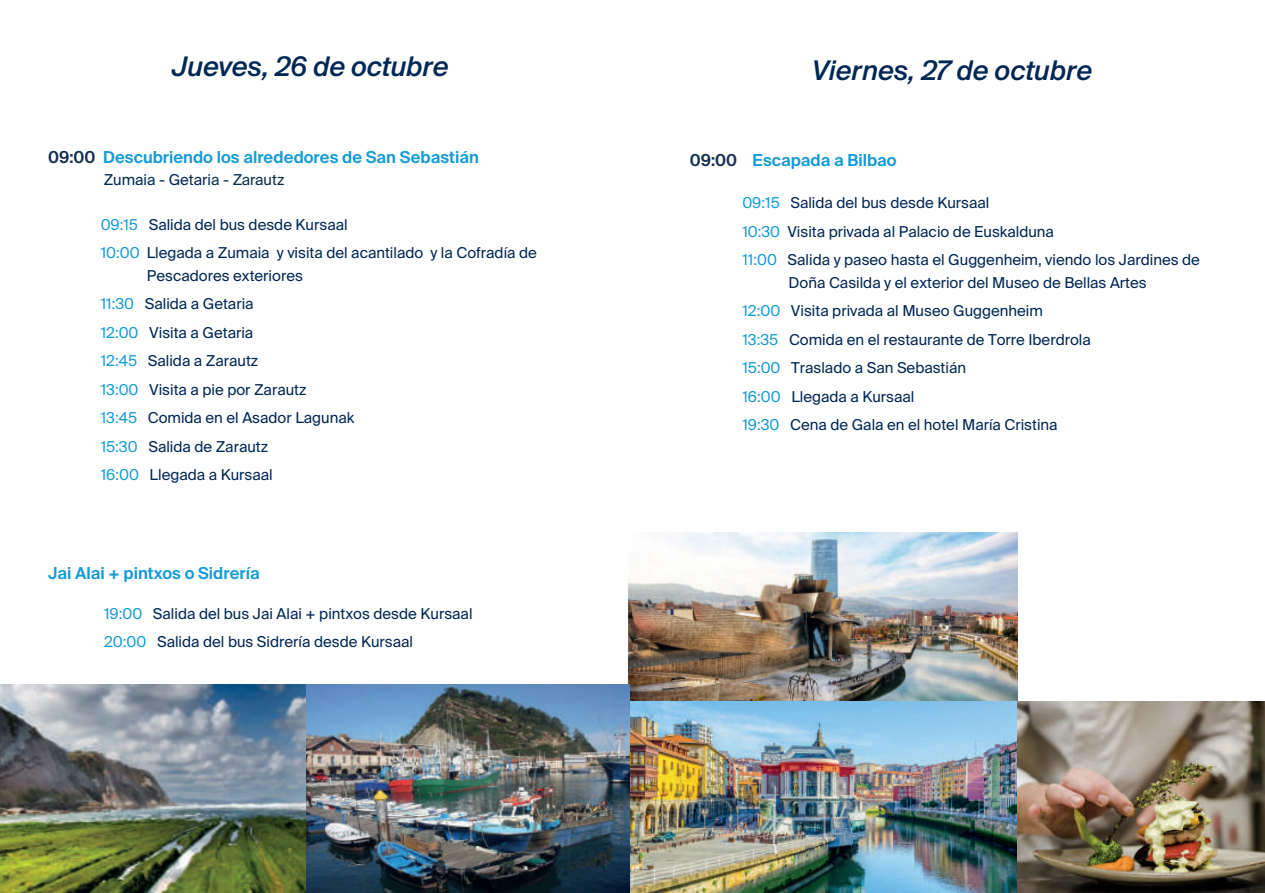
<style>
.page{position:relative;width:1265px;height:893px;background:#fff}
.page>*{position:absolute;margin:0;border:0;box-sizing:border-box;transform-origin:0 0}
.t1{font:italic 500 27px "Suisse Intl";color:#002855}
.t2{font:600 16.5px "Suisse Intl";color:#159bd7}
.t3{font:15px/28.5px "Suisse Intl";color:#002855}
.s1{color:#132e53}
.s2{color:#0a2d4e}
.s3{color:#159bd7}
</style>
<div class="page">
<img style="left:0;top:684px;width:306px;height:209px">
<img style="left:628px;top:533px;width:389px;height:168px">
<img style="left:629px;top:701px;width:388px;height:192px">
<img style="left:1017px;top:701px;width:247px;height:192px">
<img style="left:306px;top:684px;width:323px;height:209px">
<h1 class="t1" style="left:172px;top:51px;width:278px">Jueves, 26 de octubre</h1>
<p class="t2" style="left:48px;top:147px;width:432px"><span class="s1">09:00</span> Descubriendo los alrededores de San Sebastián</p>
<p class="t3" style="left:104px;top:166px;width:182px">Zumaia - Geta<span class="s2">ria - Zarautz</span></p>
<p class="t3" style="left:101px;top:210px;width:438px"><span class="s3">09:15</span> Salida del bus desde Kursaal<br><span class="s3">10:00</span> Llegada a Zumaia y visita del acantilado y la Cofradía de</p>
<p class="t3" style="left:101px;top:261px;width:255px;text-indent:46px">Pescadores exteriores<br><span class="s3">11:30</span> Salida a Getaria<br><span class="s3">12:00</span> Visita a Getaria<br><span class="s3">12:45</span> Salida a Zarautz<br><span class="s3">13:00</span> Visita a pie por Zarautz<br><span class="s3">13:45</span> Comida en el Asador Lagunak<br><span class="s3">15:30</span> Salida de Zarautz<br><span class="s3">16:00</span> Llegada a Kursaal</p>
<p class="t2" style="left:48px;top:564px;width:213px">Jai Alai + pintxos o Sidrería</p>
<p class="t3" style="left:104px;top:599px;width:370px"><span class="s3">19:00</span> Salida del bus Jai Alai + pintxos desde Kursaal<br><span class="s3">20:00</span> Salida del bus Sidrería desde Kursaal</p>
<h1 class="t1" style="left:812px;top:54px;width:282px">Viernes, 27 de octubre</h1>
<p class="t2" style="left:690px;top:151px;width:208px"><span class="s1">09:00</span> Escapada a Bilbao</p>
<p class="t3" style="left:742px;top:189px;width:459px"><span class="s3">09:15</span> Salida del bus desde Kursaal<br><span class="s3">10:30</span> Visita privada al Palacio de Euskalduna<br><span class="s3">11:00</span> Salida y paseo hasta el Guggenheim, viendo los Jardines de</p>
<p class="t3" style="left:742px;top:268px;width:406px;text-indent:46px">Doña Casilda y el exterior del Museo de Bellas Artes <span class="s3">12:00</span> Visita privada al Museo Guggenheim<br><span class="s3">13:35</span> Comida en el restaurante de Torre Iberdrola<br><span class="s3">15:00</span> Traslado a San Sebastián<br><span class="s3">16:00</span> Llegada a Kursaal<br><span class="s3">19:30</span> Cena de Gala en el hotel María Cristina</p>
</div>
